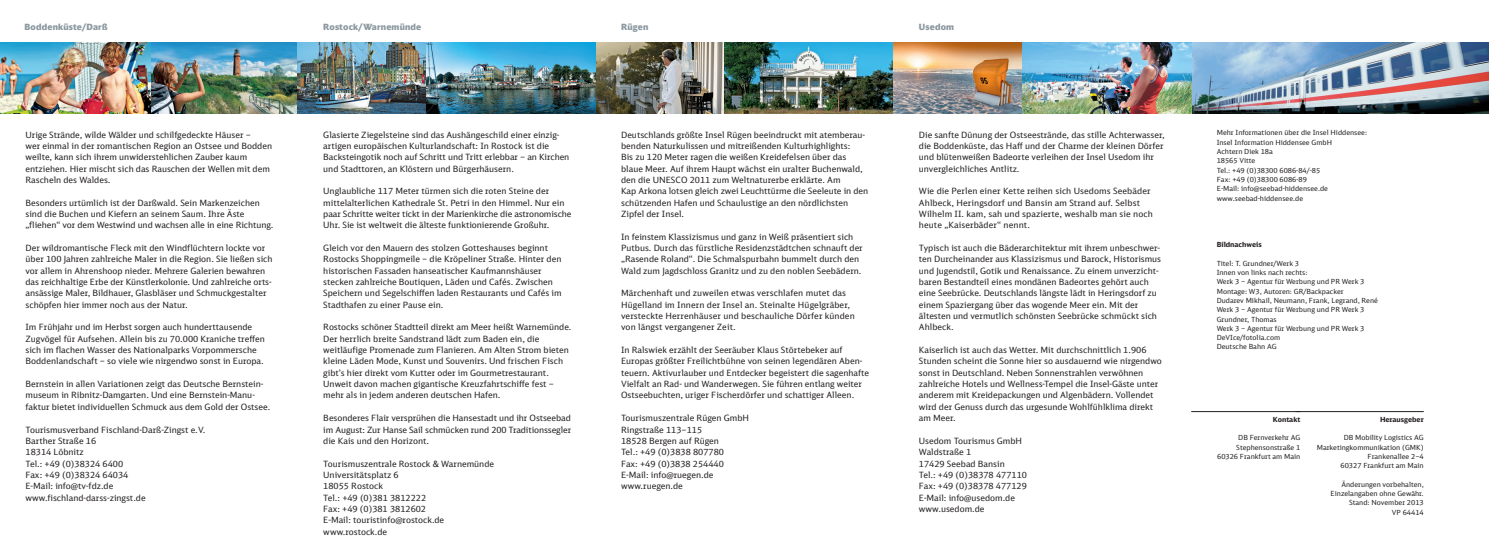
<style>
.page{position:relative;width:1489px;height:553px;background:#fff}
.page>*{position:absolute;margin:0;border:0;box-sizing:border-box;transform-origin:0 0}
.t1{font:8.6px/11.3px "DB Sans";color:#231f20}
.t2{font:900 8.6px "DB Head";letter-spacing:.02em;color:#8b98a0}
.t3{font:7px/9.3px "DB Sans";color:#231f20;text-align:right}
.t4{font:700 7px "DB Sans";color:#231f20}
</style>
<div class="page">
<img style="left:150px;top:43px;width:148px;height:70px">
<img style="left:0;top:43px;width:150px;height:70px">
<img style="left:1191px;top:43px;width:297px;height:70px">
<hr style="left:1191px;top:411px;width:109px;height:1px;background:#231f20">
<img style="left:723px;top:43px;width:170px;height:70px">
<img style="left:595px;top:43px;width:128px;height:70px">
<img style="left:425px;top:43px;width:170px;height:70px">
<img style="left:298px;top:43px;width:127px;height:70px">
<img style="left:1020px;top:43px;width:171px;height:70px">
<img style="left:893px;top:43px;width:127px;height:70px">
<hr style="left:1295px;top:411px;width:128px;height:1px;background:#231f20">
<p class="t2" style="left:25px;top:23px;width:85px">Boddenküste/Darß</p>
<p class="t2" style="left:323px;top:23px;width:99px">Rostock/Warnemünde</p>
<p class="t1" style="left:26px;top:129px;width:248px">Urige Strände, wilde Wälder und schilfgedeckte Häuser –<br>wer einmal in der romantischen Region an Ostsee und Bodden weilte, kann sich ihrem unwiderstehlichen Zauber kaum entziehen. Hier mischt sich das Rauschen der Wellen mit dem Rascheln des Waldes.</p>
<p class="t1" style="left:26px;top:197px;width:249px">Besonders urtümlich ist der Darßwald. Sein Markenzeichen sind die Buchen und Kiefern an seinem Saum. Ihre Äste „fliehen“ vor dem Westwind und wachsen alle in eine Richtung.</p>
<p class="t1" style="left:26px;top:243px;width:248px">Der wildromantische Fleck mit den Windflüchtern lockte vor über 100 Jahren zahlreiche Maler in die Region. Sie ließen sich vor allem in Ahrenshoop nieder. Mehrere Galerien bewahren das reichhaltige Erbe der Künstlerkolonie. Und zahlreiche orts&shy;ansässige Maler, Bildhauer, Glasbläser und Schmuckgestalter schöpfen hier immer noch aus der Natur.</p>
<p class="t1" style="left:26px;top:322px;width:241px">Im Frühjahr und im Herbst sorgen auch hunderttausende Zugvögel für Aufsehen. Allein bis zu 70.000 Kraniche treffen sich im flachen Wasser des Nationalparks Vorpommersche Boddenlandschaft – so viele wie nirgendwo sonst in Europa.</p>
<p class="t1" style="left:26px;top:379px;width:246px">Bernstein in allen Variationen zeigt das Deutsche Bernstein&shy;museum in Ribnitz-Damgarten. Und eine Bernstein-Manu&shy;faktur bietet individuellen Schmuck aus dem Gold der Ostsee.</p>
<p class="t1" style="left:26px;top:424px;width:181px">Tourismusverband Fischland-Darß-Zingst e. V.<br>Barther Straße 16<br>18314 Löbnitz<br>Tel.: +49 (0)38324 6400<br>Fax: +49 (0)38324 64034<br>E-Mail: info@tv-fdz.de www.fischland-darss-zingst.de</p>
<p class="t1" style="left:323px;top:129px;width:247px">Glasierte Ziegelsteine sind das Aushängeschild einer einzig&shy;artigen europäischen Kulturlandschaft: In Rostock ist die Backsteingotik noch auf Schritt und Tritt erlebbar – an Kirchen und Stadttoren, an Klöstern und Bürgerhäusern.</p>
<p class="t1" style="left:323px;top:186px;width:250px">Unglaubliche 117 Meter türmen sich die roten Steine der mittelalterlichen Kathedrale St. Petri in den Himmel. Nur ein paar Schritte weiter tickt in der Marienkirche die astronomische Uhr. Sie ist weltweit die älteste funktionierende Großuhr.</p>
<p class="t1" style="left:323px;top:243px;width:240px">Gleich vor den Mauern des stolzen Gotteshauses beginnt Rostocks Shoppingmeile – die Kröpeliner Straße. Hinter den historischen Fassaden hanseatischer Kaufmannshäuser stecken zahlreiche Boutiquen, Läden und Cafés. Zwischen Speichern und Segelschiffen laden Restaurants und Cafés im Stadthafen zu einer Pause ein.</p>
<p class="t1" style="left:323px;top:322px;width:250px">Rostocks schöner Stadtteil direkt am Meer heißt Warnemünde.<br>Der herrlich breite Sandstrand lädt zum Baden ein, die weitläufige Promenade zum Flanieren. Am Alten Strom bieten kleine Läden Mode, Kunst und Souvenirs. Und frischen Fisch gibt’s hier direkt vom Kutter oder im Gourmetrestaurant.<br>Unweit davon machen gigantische Kreuzfahrtschiffe fest – mehr als in jedem anderen deutschen Hafen.</p>
<p class="t1" style="left:323px;top:413px;width:249px;text-align:justify">Besonderes Flair versprühen die Hansestadt und ihr Ostseebad im August: Zur Hanse Sail schmücken rund 200 Traditionssegler die Kais und den Horizont.</p>
<p class="t1" style="left:323px;top:458px;width:172px">Tourismuszentrale Rostock &amp; Warnemünde<br>Universitätsplatz 6<br>18055 Rostock<br>Tel.: +49 (0)381 3812222<br>Fax: +49 (0)381 3812602<br>E-Mail: touristinfo@rostock.de www.rostock.de</p>
<p class="t2" style="left:621px;top:23px;width:29px">Rügen</p>
<p class="t2" style="left:918px;top:23px;width:37px">Usedom</p>
<p class="t1" style="left:621px;top:129px;width:248px">Deutschlands größte Insel Rügen beeindruckt mit atemberau&shy;benden Naturkulissen und mitreißenden Kulturhighlights:<br>Bis zu 120 Meter ragen die weißen Kreidefelsen über das blaue Meer. Auf ihrem Haupt wächst ein uralter Buchenwald, den die UNESCO 2011 zum Weltnaturerbe erklärte. Am<br>Kap Arkona lotsen gleich zwei Leuchttürme die Seeleute in den schützenden Hafen und Schaulustige an den nördlichsten Zipfel der Insel.</p>
<p class="t1" style="left:621px;top:231px;width:243px">In feinstem Klassizismus und ganz in Weiß präsentiert sich Putbus. Durch das fürstliche Residenzstädtchen schnauft der „Rasende Roland“. Die Schmalspurbahn bummelt durch den Wald zum Jagdschloss Granitz und zu den noblen Seebädern.</p>
<p class="t1" style="left:621px;top:288px;width:235px">Märchenhaft und zuweilen etwas verschlafen mutet das Hügelland im Innern der Insel an. Steinalte Hügelgräber, versteckte Herrenhäuser und beschauliche Dörfer künden von längst vergangener Zeit.</p>
<p class="t1" style="left:621px;top:345px;width:249px">In Ralswiek erzählt der Seeräuber Klaus Störtebeker auf Europas größter Freilichtbühne von seinen legendären Aben&shy;teuern. Aktivurlauber und Entdecker begeistert die sagenhafte Vielfalt an Rad- und Wanderwegen. Sie führen entlang weiter Ostseebuchten, uriger Fischerdörfer und schattiger Alleen.</p>
<p class="t1" style="left:621px;top:413px;width:129px">Tourismuszentrale Rügen GmbH<br>Ringstraße 113–115<br>18528 Bergen auf Rügen<br>Tel.: +49 (0)3838 807780<br>Fax: +49 (0)3838 254440<br>E-Mail: info@ruegen.de www.ruegen.de</p>
<p class="t1" style="left:918px;top:129px;width:247px">Die sanfte Dünung der Ostseestrände, das stille Achterwasser, die Boddenküste, das Haff und der Charme der kleinen Dörfer und blütenweißen Badeorte verleihen der Insel Usedom ihr unvergleichliches Antlitz.</p>
<p class="t1" style="left:918px;top:186px;width:235px">Wie die Perlen einer Kette reihen sich Usedoms Seebäder Ahlbeck, Heringsdorf und Bansin am Strand auf. Selbst Wilhelm II. kam, sah und spazierte, weshalb man sie noch heute „Kaiserbäder“ nennt.</p>
<p class="t1" style="left:918px;top:243px;width:244px">Typisch ist auch die Bäderarchitektur mit ihrem unbeschwer - ten Durcheinander aus Klassizismus und Barock, Historismus und Jugendstil, Gotik und Renaissance. Zu einem unverzicht&shy;baren Bestandteil eines mondänen Badeortes gehört auch eine Seebrücke. Deutschlands längste lädt in Heringsdorf zu einem Spaziergang über das wogende Meer ein. Mit der ältesten und vermutlich schönsten Seebrücke schmückt sich Ahlbeck.</p>
<p class="t1" style="left:918px;top:345px;width:244px">Kaiserlich ist auch das Wetter. Mit durchschnittlich 1.906<br>Stunden scheint die Sonne hier so ausdauernd wie nirgendwo sonst in Deutschland. Neben Sonnenstrahlen verwöhnen zahlreiche Hotels und Wellness-Tempel die Insel-Gäste unter anderem mit Kreidepackungen und Algenbädern. Vollendet wird der Genuss durch das urgesunde Wohlfühlklima direkt am Meer.</p>
<p class="t1" style="left:918px;top:435px;width:110px">Usedom Tourismus GmbH<br>Waldstraße 1<br>17429 Seebad Bansin<br>Tel.: +49 (0)38378 477110<br>Fax: +49 (0)38378 477129<br>E-Mail: info@usedom.de www.usedom.de</p>
<p class="t3" style="left:1216px;top:129px;width:152px;text-align:left">Mehr Informationen über die Insel Hiddensee:<br>Insel Information Hiddensee GmbH<br>Achtern Diek 18a<br>18565 Vitte<br>Tel.: +49 (0)38300 6086-84/-85<br>Fax: +49 (0)38300 6086-89<br>E-Mail: info@seebad-hiddensee.de www.seebad-hiddensee.de</p>
<p class="t4" style="left:1216px;top:241px;width:47px">Bildnachweis</p>
<p class="t3" style="left:1216px;top:259px;width:163px;text-align:left">Titel: T. Grundner/Werk 3<br>Innen von links nach rechts:<br>Werk 3 – Agentur für Werbung und PR Werk 3<br>Montage: W3, Autoren: GR/Backpacker<br>Dudarev Mikhail, Neumann, Frank, Legrand, René<br>Werk 3 – Agentur für Werbung und PR Werk 3<br>Grundner, Thomas<br>Werk 3 – Agentur für Werbung und PR Werk 3<br>DeVIce/fotolia.com<br>Deutsche Bahn AG</p>
<p class="t4" style="left:1272px;top:416px;width:29px">Kontakt</p>
<p class="t3" style="left:1217px;top:433px;width:85px">DB Fernverkehr AG<br>Stephensonstraße 1<br>60326 Frankfurt am Main</p>
<p class="t4" style="left:1379px;top:416px;width:45px">Herausgeber</p>
<p class="t3" style="left:1316px;top:433px;width:108px">DB Mobility Logistics AG<br>Marketingkommunikation (GMK)<br>Frankenallee 2–4<br>60327 Frankfurt am Main</p>
<p class="t3" style="left:1330px;top:480px;width:95px">Änderungen vorbehalten,<br>Einzelangaben ohne Gewähr.<br>Stand: November 2013<br>VP 64414</p>
</div>
